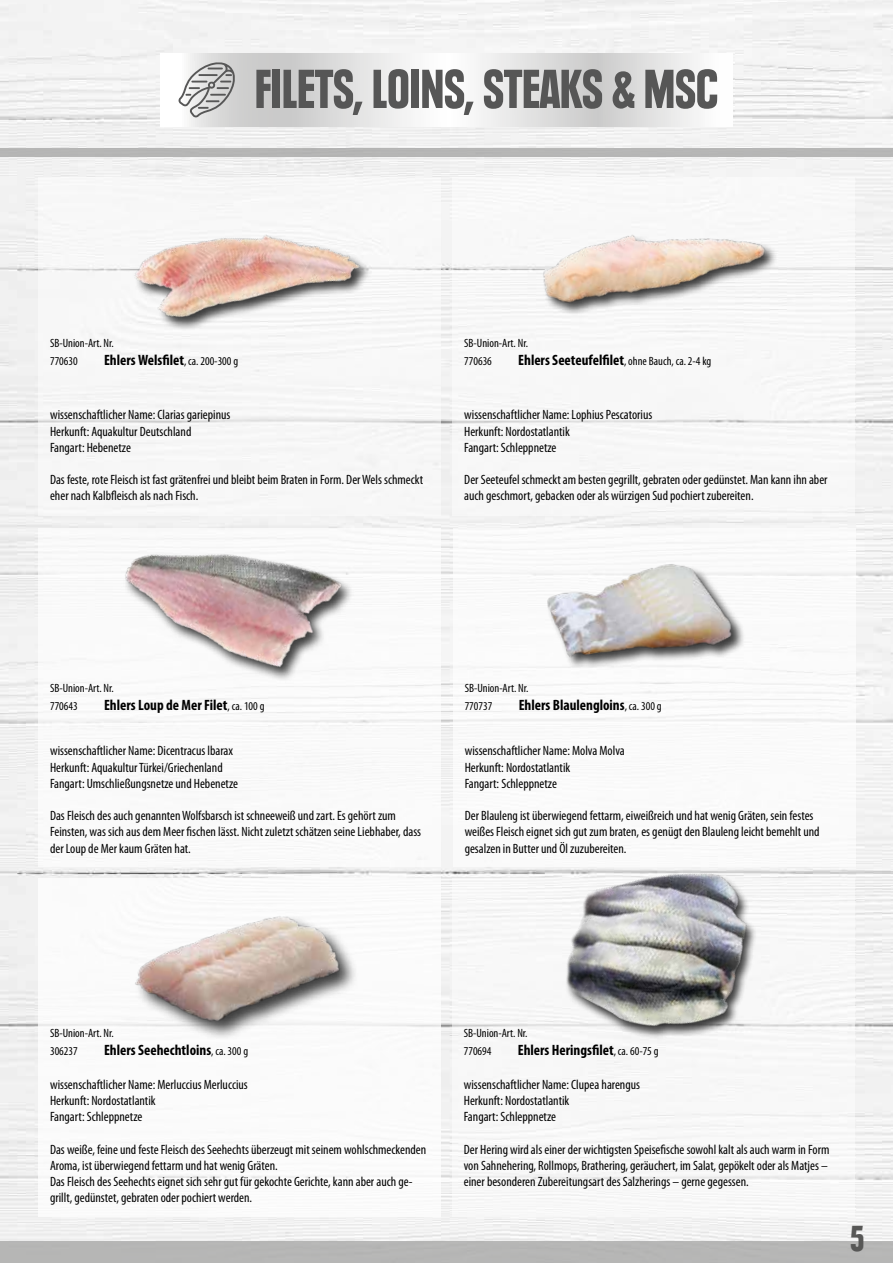
<style>
.page{position:relative;width:893px;height:1263px;background:#fff}
.page>*{position:absolute;margin:0;border:0;box-sizing:border-box;transform-origin:0 0}
.t1{font:900 condensed 54px "Plak Com";color:#565656}
.t2{font:900 condensed 37.5px "Plak Com";color:#575756}
.t3{font:700 condensed 15px "Myriad Pro";color:#000}
.t4{font:condensed 13.5px/16.2px "Myriad Pro";color:#000}
.t5{font:condensed 12px/18px "Myriad Pro";color:#000}
.s1{font-weight:400;font-size:12px}
</style>
<div class="page">
<img style="left:0;top:0;width:893px;height:1241px">
<div style="left:0;top:149px;width:893px;height:8px;background:#b6b6b5"></div>
<div style="left:38px;top:177px;width:403px;height:338px;background:#f7f7f7"></div>
<div style="left:38px;top:528px;width:403px;height:338px;background:#fff"></div>
<div style="left:38px;top:878px;width:403px;height:339px;background:#fff"></div>
<div style="left:453px;top:528px;width:402px;height:338px;background:#fff"></div>
<div style="left:452px;top:177px;width:403px;height:338px;background:#f8f8f8"></div>
<img style="left:122px;top:235px;width:245px;height:94px">
<img style="left:97px;top:873px;width:283px;height:165px">
<div style="left:542px;top:235px;width:236px;height:81px;background:#000;opacity:.75"></div>
<img style="left:535px;top:235px;width:237px;height:97px">
<img style="left:525px;top:534px;width:250px;height:162px">
<img style="left:109px;top:515px;width:260px;height:200px">
<svg style="left:160px;top:54px;width:573px;height:72px"></svg>
<svg style="left:178px;top:62px;width:57px;height:55px"></svg>
<div style="left:0;top:1241px;width:893px;height:22px;background:#b6b6b5"></div>
<div style="left:452px;top:878px;width:402px;height:339px;background:#f7f7f7"></div>
<img style="left:525px;top:844px;width:267px;height:194px">
<h1 class="t1" style="left:255px;top:57px;width:464px">FILETS, LOINS, STEAKS &amp; MSC</h1>
<p class="t5" style="left:50px;top:334px;width:65px">SB-Union-Art. Nr.<br>770630</p>
<p class="t3" style="left:104px;top:352px;width:136px">Ehlers Welsfilet<span class="s1">, ca. 200-300 g</span></p>
<p class="t5" style="left:464px;top:334px;width:65px">SB-Union-Art. Nr.<br>770636</p>
<p class="t3" style="left:518px;top:352px;width:195px">Ehlers Seeteufelfilet<span class="s1">, ohne Bauch, ca. 2-4 kg</span></p>
<p class="t4" style="left:50px;top:407px;width:182px">wissenschaftlicher Name: Clarias gariepinus<br>Herkunft: Aquakultur Deutschland<br>Fangart: Hebenetze</p>
<p class="t4" style="left:50px;top:472px;width:375px">Das feste, rote Fleisch ist fast grätenfrei und bleibt beim Braten in Form. Der Wels schmeckt eher nach Kalbfleisch als nach Fisch.</p>
<p class="t4" style="left:464px;top:407px;width:190px">wissenschaftlicher Name: Lophius Pescatorius<br>Herkunft: Nordostatlantik<br>Fangart: Schleppnetze</p>
<p class="t4" style="left:464px;top:472px;width:365px">Der Seeteufel schmeckt am besten gegrillt, gebraten oder gedünstet. Man kann ihn aber auch geschmort, gebacken oder als würzigen Sud pochiert zubereiten.</p>
<p class="t5" style="left:50px;top:680px;width:65px">SB-Union-Art. Nr.<br>770643</p>
<p class="t3" style="left:104px;top:697px;width:162px">Ehlers Loup de Mer Filet<span class="s1">, ca. 100 g</span></p>
<p class="t5" style="left:465px;top:680px;width:65px">SB-Union-Art. Nr.<br>770737</p>
<p class="t3" style="left:519px;top:697px;width:144px">Ehlers Blaulengloins<span class="s1">, ca. 300 g</span></p>
<p class="t4" style="left:50px;top:743px;width:189px">wissenschaftlicher Name: Dicentracus lbarax<br>Herkunft: Aquakultur Türkei/Griechenland<br>Fangart: Umschließungsnetze und Hebenetze</p>
<p class="t4" style="left:50px;top:808px;width:373px">Das Fleisch des auch genannten Wolfsbarsch ist schneeweiß und zart. Es gehört zum<br>Feinsten, was sich aus dem Meer fischen lässt. Nicht zuletzt schätzen seine Liebhaber, dass der Loup de Mer kaum Gräten hat.</p>
<p class="t4" style="left:465px;top:743px;width:162px">wissenschaftlicher Name: Molva Molva<br>Herkunft: Nordostatlantik<br>Fangart: Schleppnetze</p>
<p class="t4" style="left:465px;top:808px;width:356px">Der Blauleng ist überwiegend fettarm, eiweißreich und hat wenig Gräten, sein festes weißes Fleisch eignet sich gut zum braten, es genügt den Blauleng leicht bemehlt und gesalzen in Butter und Öl zuzubereiten.</p>
<p class="t5" style="left:50px;top:1024px;width:65px">SB-Union-Art. Nr.<br>306237</p>
<p class="t3" style="left:104px;top:1041px;width:146px">Ehlers Seehechtloins<span class="s1">, ca. 300 g</span></p>
<p class="t5" style="left:464px;top:1024px;width:65px">SB-Union-Art. Nr.<br>770694</p>
<p class="t3" style="left:518px;top:1041px;width:142px">Ehlers Heringsfilet<span class="s1">, ca. 60-75 g</span></p>
<p class="t4" style="left:50px;top:1077px;width:199px">wissenschaftlicher Name: Merluccius Merluccius<br>Herkunft: Nordostatlantik<br>Fangart: Schleppnetze</p>
<p class="t4" style="left:50px;top:1141px;width:378px">Das weiße, feine und feste Fleisch des Seehechts überzeugt mit seinem wohlschmeckenden Aroma, ist überwiegend fettarm und hat wenig Gräten.<br>Das Fleisch des Seehechts eignet sich sehr gut für gekochte Gerichte, kann aber auch ge&shy;grillt, gedünstet, gebraten oder pochiert werden.</p>
<p class="t4" style="left:464px;top:1077px;width:178px">wissenschaftlicher Name: Clupea harengus<br>Herkunft: Nordostatlantik<br>Fangart: Schleppnetze</p>
<p class="t4" style="left:464px;top:1141px;width:367px;text-align:justify">Der Hering wird als einer der wichtigsten Speisefische sowohl kalt als auch warm in Form von Sahnehering, Rollmops, Brathering, geräuchert, im Salat, gepökelt oder als Matjes – einer besonderen Zubereitungsart des Salzherings – gerne gegessen.</p>
<h2 class="t2" style="left:850px;top:1215px;width:15px">5</h2>
</div>
